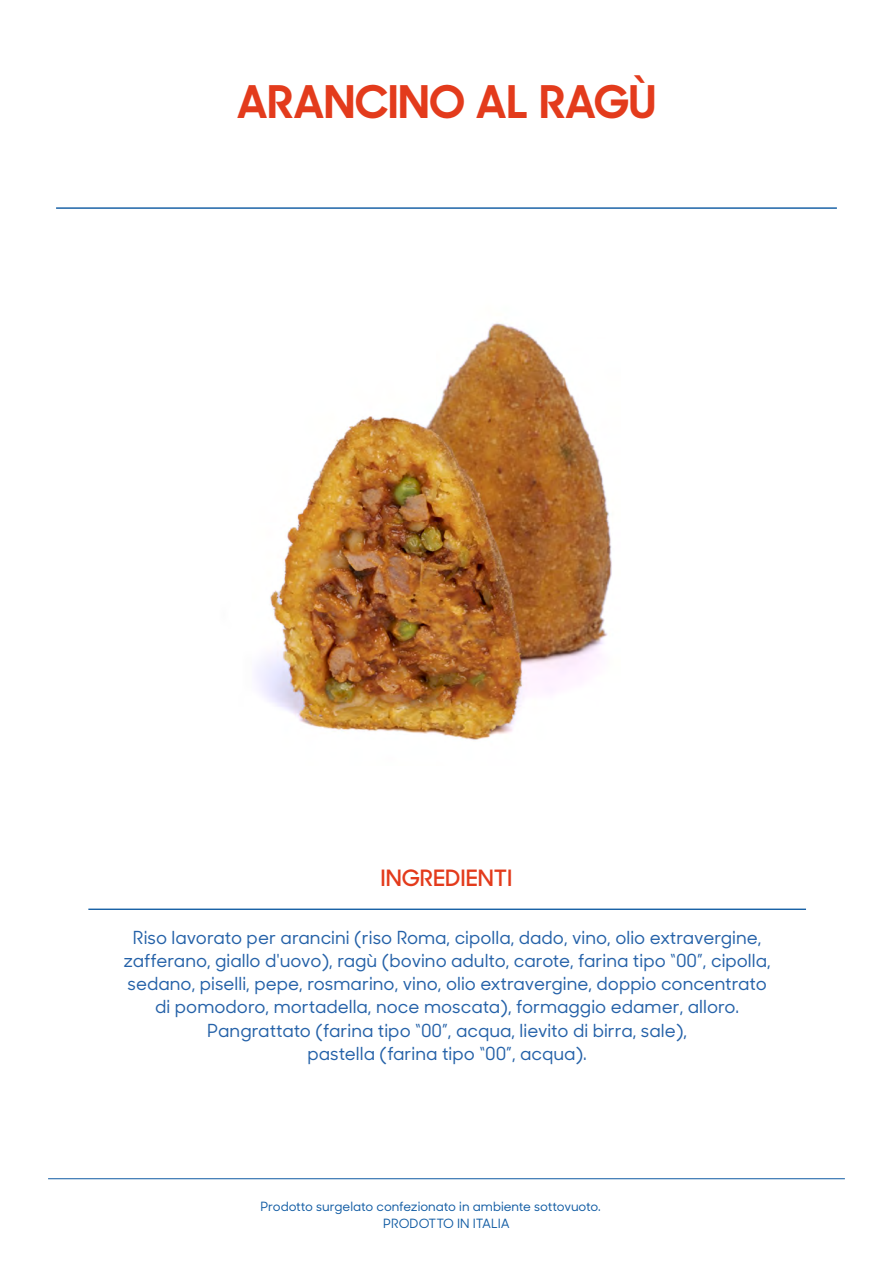
<style>
.page{position:relative;width:893px;height:1263px;background:#fff}
.page>*{position:absolute;margin:0;border:0;box-sizing:border-box;transform-origin:0 0}
.t1{font:700 45px "Sharp Sans No 1";color:#e33b1c}
.t2{font:600 22.5px "Sharp Sans No 1";color:#e33b1c}
.t3{font:500 18px/23.2px "Sharp Sans No 1";color:#2461a8;text-align:center}
.t4{font:500 18px "Sharp Sans No 1";color:#105ba3}
.t5{font:500 12.75px/16.5px "Sharp Sans No 1";color:#105ba3}
</style>
<div class="page">
<hr style="left:48px;top:1178px;width:797px;height:1px;background:#105ba3">
<hr style="left:88px;top:908px;width:718px;height:2px;background:#105ba3">
<hr style="left:56px;top:207px;width:781px;height:2px;background:#105ba3">
<img style="left:256px;top:323px;width:356px;height:417px">
<h1 class="t1" style="left:237px;top:68px;width:421px">ARANCINO AL RAGÙ</h1>
<p class="t2" style="left:380px;top:861px;width:134px">INGREDIENTI</p>
<p class="t3" style="left:124px;top:925px;width:649px">Riso lavorato per arancini (riso Roma, cipolla, dado, vino, olio extravergine, zafferano, giallo d'uovo), ragù (bovino adulto, carote, farina tipo “00”, cipolla, sedano, piselli, pepe, rosmarino, vino, olio extravergine, doppio concentrato di pomodoro, mortadella, noce moscata), formaggio edamer, alloro.<br>Pangrattato (farina tipo “00”, acqua, lievito di birra, sale),<br>pastella (farina tipo “00”, acqua).</p>
<p class="t4" style="left:134px;top:994px;width:629px">di pomod ro, mortadella, noce moscata), formaggio a pasta filat , alloro.</p>
<p class="t5" style="left:383px;top:1198px;width:219px;text-indent:-123px">Prodotto surgelato confezionato in ambiente sottovuoto.<br>PRODOTTO IN ITALIA</p>
</div>
